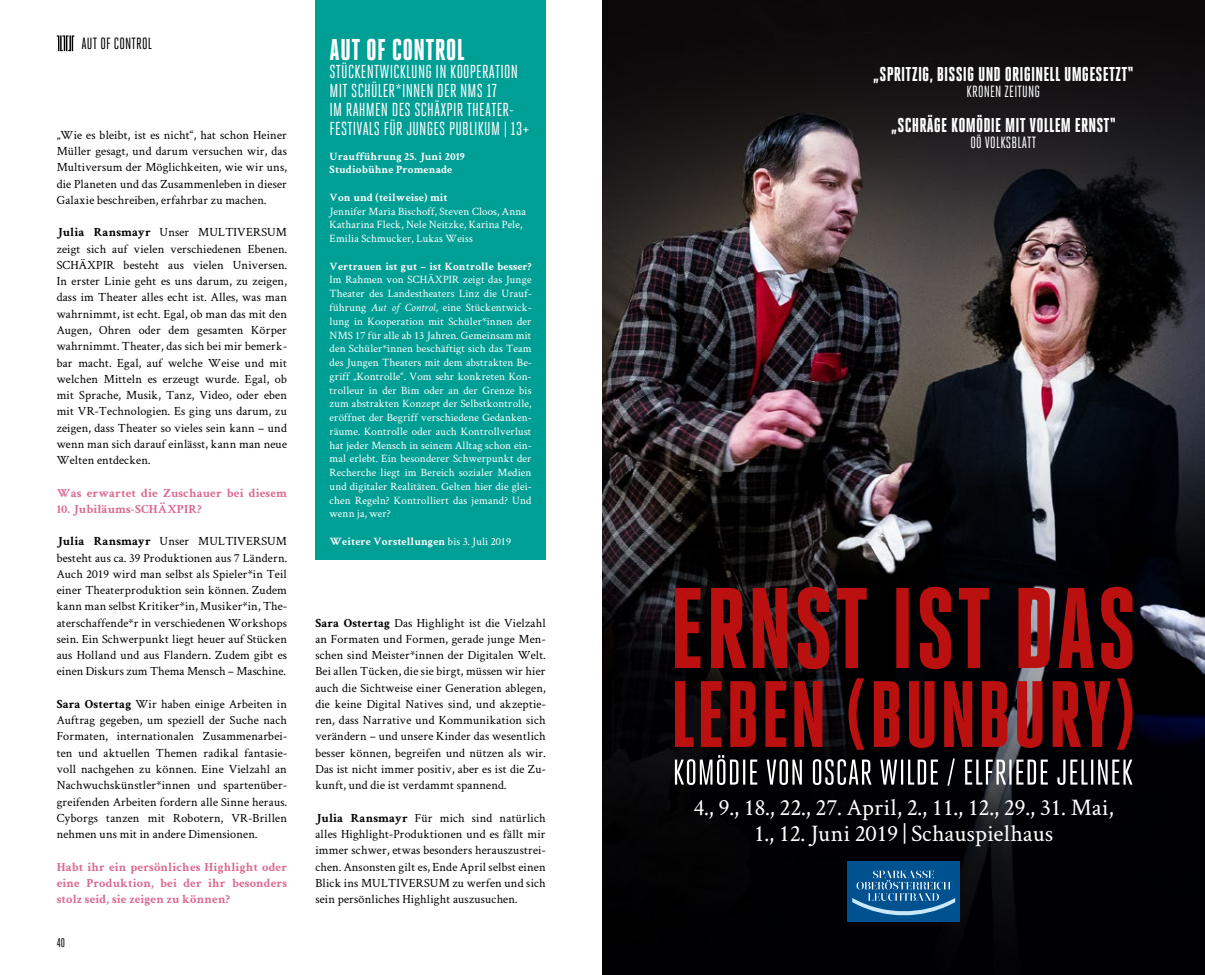
<style>
.page{position:relative;width:1205px;height:975px;background:#fff}
.page>*{position:absolute;margin:0;border:0;box-sizing:border-box;transform-origin:0 0}
.FOYER5_KASTEN_Stückt{font:800 30px "Heroic Condensed";letter-spacing:.01em;color:#fff}
.FOYER_ZITAT{font:23.75px "Crimson Text";letter-spacing:.01em;color:#fff}
.FOYER_ZITAT-2{font:800 20px "Heroic Condensed";letter-spacing:.01em;color:#fff}
.FOYER5_KASTEN_Stückt-2{font:18.75px/18.8px "Heroic Condensed";letter-spacing:.01em;color:#fff}
.FOYER5_ZITAT_Autor{font:16.25px "Heroic Condensed";letter-spacing:.01em;color:#fff}
.t1{font:16.25px "Heroic Condensed";letter-spacing:.01em;color:#000}
.FOYER5_FLIESSTEXT{font:12.5px/16.2px "Crimson Text";letter-spacing:.01em;color:#000;text-align:justify}
.FOYER5_FLIESSTEXT-2{font:700 12.5px/16.2px "Crimson Text";letter-spacing:.01em;color:#da6a91;text-align:justify}
.t2{font:12.5px "Heroic Condensed";color:#000}
.Fliesstext{font:11.25px/13.8px "Crimson Text";letter-spacing:.01em;color:#fff}
.Fliesstext-2{font:700 11.25px "Crimson Text";letter-spacing:.01em;color:#fff}
.s1{font-weight:700}
.s2{font-style:italic}
.s3{font-weight:400}
</style>
<div class="page">
<img style="left:602px;top:0;width:603px;height:974px">
<svg style="left:675px;top:755px;width:457px;height:30px"></svg>
<svg style="left:675px;top:678px;width:457px;height:71px;background:#600d0e"></svg>
<svg style="left:675px;top:586px;width:457px;height:83px;background:#5e0d0e"></svg>
<div style="left:847px;top:861px;width:113px;height:60px;background:#00518f"></div>
<svg style="left:852px;top:870px;width:103px;height:46px"></svg>
<div style="left:315px;top:0;width:231px;height:559px;background:#009f96"></div>
<svg style="left:57px;top:35px;width:17px;height:16px"></svg>
<p class="t1" style="left:81px;top:35px;width:72px">AUT OF CONTROL</p>
<p class="FOYER5_FLIESSTEXT" style="left:57px;top:126px;width:232px">„Wie es bleibt, ist es nicht“, hat schon Heiner Müller gesagt, und darum versuchen wir, das Multiversum der Möglichkeiten, wie wir uns, die Planeten und das Zusammenleben in dieser Galaxie beschreiben, erfahrbar zu machen.</p>
<p class="FOYER5_FLIESSTEXT" style="left:57px;top:224px;width:232px"><span class="s1">Julia Ransmayr</span> Unser MULTIVERSUM zeigt sich auf vielen verschiedenen Ebenen.<br>SCHÄXPIR besteht aus vielen Universen.<br>In erster Linie geht es uns darum, zu zeigen, dass im Theater alles echt ist. Alles, was man wahrnimmt, ist echt. Egal, ob man das mit den Augen, Ohren oder dem gesamten Körper wahrnimmt. Theater, das sich bei mir bemerk&shy;bar macht. Egal, auf welche Weise und mit welchen Mitteln es erzeugt wurde. Egal, ob mit Sprache, Musik, Tanz, Video, oder eben mit VR-Technologien. Es ging uns darum, zu zeigen, dass Theater so vieles sein kann – und wenn man sich darauf einlässt, kann man neue Welten entdecken.</p>
<p class="FOYER5_FLIESSTEXT-2" style="left:57px;top:483px;width:232px">Was erwartet die Zuschauer bei diesem</p>
<p class="FOYER5_FLIESSTEXT-2" style="left:57px;top:499px;width:146px">10. Jubiläums-SCHÄXPIR?</p>
<p class="FOYER5_FLIESSTEXT" style="left:57px;top:532px;width:232px"><span class="s1">Julia Ransmayr</span> Unser MULTIVERSUM besteht aus ca. 39 Produktionen aus 7 Ländern.<br>Auch 2019 wird man selbst als Spieler*in Teil einer Theaterproduktion sein können. Zudem kann man selbst Kritiker*in, Musiker*in, The&shy;aterschaffende*r in verschiedenen Workshops sein. Ein Schwerpunkt liegt heuer auf Stücken aus Holland und aus Flandern. Zudem gibt es einen Diskurs zum Thema Mensch – Maschine.</p>
<p class="FOYER5_FLIESSTEXT" style="left:57px;top:695px;width:232px"><span class="s1">Sara Ostertag</span> Wir haben einige Arbeiten in Auftrag gegeben, um speziell der Suche nach Formaten, internationalen Zusammenarbei&shy;ten und aktuellen Themen radikal fantasie&shy;voll nachgehen zu können. Eine Vielzahl an Nachwuchskünstler*innen und spartenüber&shy;greifenden Arbeiten fordern alle Sinne heraus.<br>Cyborgs tanzen mit Robotern, VR-Brillen nehmen uns mit in andere Dimensionen.</p>
<p class="FOYER5_FLIESSTEXT-2" style="left:57px;top:857px;width:232px">Habt ihr ein persönliches Highlight oder eine Produktion, bei der ihr besonders stolz seid, sie zeigen zu können?</p>
<p class="t2" style="left:57px;top:935px;width:10px">40</p>
<p class="FOYER5_KASTEN_Stückt" style="left:330px;top:33px;width:137px">AUT OF CONTROL</p>
<p class="FOYER5_KASTEN_Stückt-2" style="left:330px;top:63px;width:190px">STÜCKENTWICKLUNG IN KOOPERATION<br>MIT SCHÜLER*INNEN DER NMS 17</p>
<p class="FOYER5_KASTEN_Stückt-2" style="left:330px;top:100px;width:202px">IM RAHMEN DES SCHÄXPIR THEATER-<br>FESTIVALS FÜR JUNGES PUBLIKUM | 13+</p>
<p class="Fliesstext-2" style="left:330px;top:148px;width:137px">Uraufführung 25. Juni 2019</p>
<p class="Fliesstext-2" style="left:330px;top:161px;width:124px">Studiobühne Promenade</p>
<p class="Fliesstext-2" style="left:330px;top:189px;width:120px">Von und (teilweise) mit</p>
<p class="Fliesstext" style="left:330px;top:204px;width:198px">Jennifer Maria Bischoff, Steven Cloos, Anna<br>Katharina Fleck, Nele Neitzke, Karina Pele,<br>Emilia Schmucker, Lukas Weiss</p>
<p class="Fliesstext" style="left:330px;top:259px;width:203px;text-align:justify"><span class="s1">Vertrauen ist gut – ist Kontrolle besser?<br></span>Im Rahmen von SCHÄXPIR zeigt das Junge Theater des Landestheaters Linz die Urauf&shy;führung <span class="s2">Aut of Control</span>, eine Stückentwick&shy;lung in Kooperation mit Schüler*innen der NMS 17 für alle ab 13 Jahren. Gemeinsam mit den Schüler*innen beschäftigt sich das Team des Jungen Theaters mit dem abstrakten Be&shy;griff „Kontrolle“. Vom sehr konkreten Kon&shy;trolleur in der Bim oder an der Grenze bis zum abstrakten Konzept der Selbstkontrolle, eröffnet der Begriff verschiedene Gedanken&shy;räume. Kontrolle oder auch Kontrollverlust hat jeder Mensch in seinem Alltag schon ein&shy;mal erlebt. Ein besonderer Schwerpunkt der Recherche liegt im Bereich sozialer Medien und digitaler Realitäten. Gelten hier die glei&shy;chen Regeln? Kontrolliert das jemand? Und wenn ja, wer?</p>
<p class="Fliesstext-2" style="left:330px;top:533px;width:183px">Weitere Vorstellungen <span class="s3">bis 3. Juli 2019</span></p>
<p class="FOYER5_FLIESSTEXT" style="left:315px;top:614px;width:232px"><span class="s1">Sara Ostertag</span> Das Highlight ist die Vielzahl an Formaten und Formen, gerade junge Men&shy;schen sind Meister*innen der Digitalen Welt.<br>Bei allen Tücken, die sie birgt, müssen wir hier auch die Sichtweise einer Generation ablegen, die keine Digital Natives sind, und akzeptie&shy;ren, dass Narrative und Kommunikation sich verändern – und unsere Kinder das wesentlich besser können, begreifen und nützen als wir.<br>Das ist nicht immer positiv, aber es ist die Zu&shy;kunft, und die ist verdammt spannend.</p>
<p class="FOYER5_FLIESSTEXT" style="left:315px;top:809px;width:232px"><span class="s1">Julia Ransmayr</span> Für mich sind natürlich alles Highlight-Produktionen und es fällt mir immer schwer, etwas besonders herauszustrei&shy;chen. Ansonsten gilt es, Ende April selbst einen Blick ins MULTIVERSUM zu werfen und sich sein persönliches Highlight auszusuchen.</p>
<p class="FOYER_ZITAT-2" style="left:873px;top:63px;width:262px">„SPRITZIG, BISSIG UND ORIGINELL UMGESETZT“</p>
<p class="FOYER5_ZITAT_Autor" style="left:966px;top:83px;width:75px">KRONEN ZEITUNG</p>
<p class="FOYER_ZITAT-2" style="left:891px;top:114px;width:226px">„SCHRÄGE KOMÖDIE MIT VOLLEM ERNST“</p>
<p class="FOYER5_ZITAT_Autor" style="left:970px;top:134px;width:67px">OÖ VOLKSBLATT</p>
<p class="FOYER_ZITAT" style="left:694px;top:790px;width:421px">4., 9., 18., 22., 27. April, 2., 11., 12., 29., 31. Mai,</p>
<p class="FOYER_ZITAT" style="left:754px;top:817px;width:300px">1., 12. Juni 2019 | Schauspielhaus</p>
</div>
